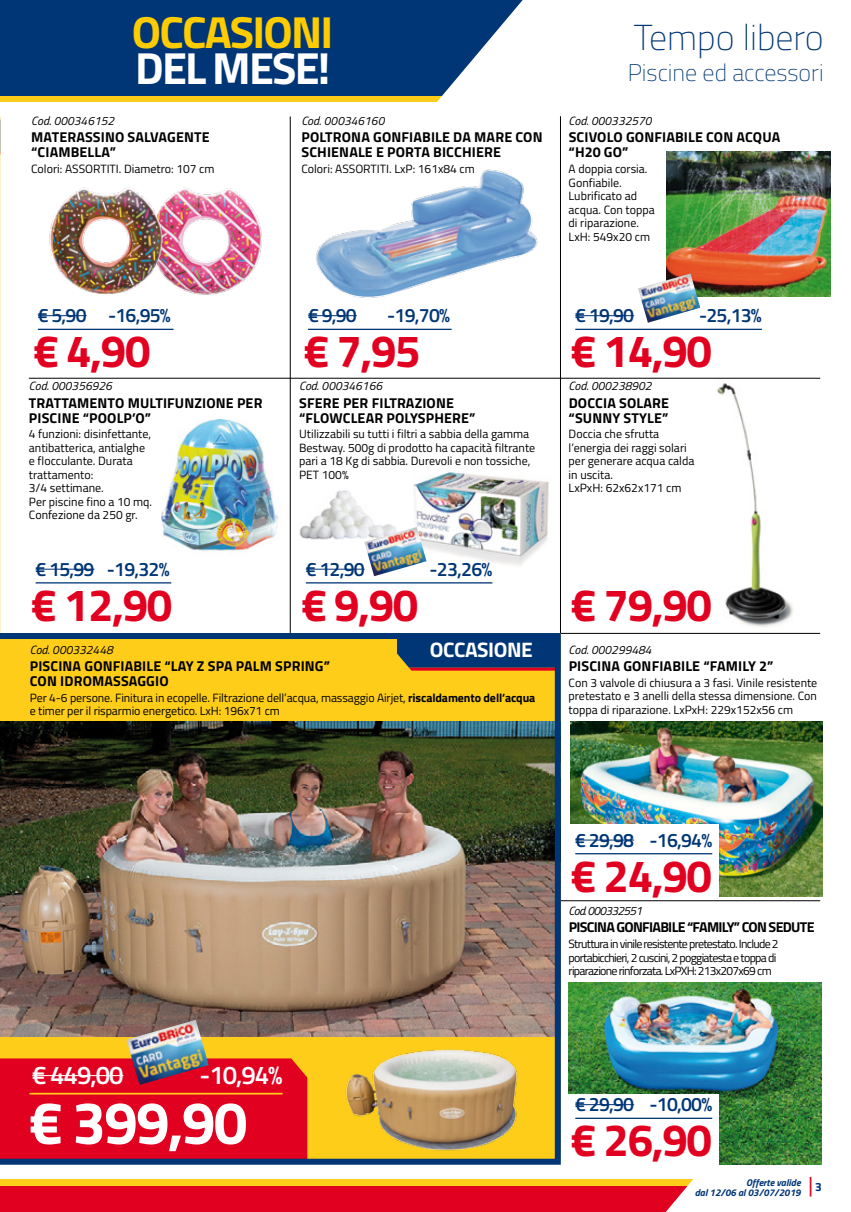
<style>
.page{position:relative;width:851px;height:1212px;background:#fff}
.page>*{position:absolute;margin:0;border:0;box-sizing:border-box;transform-origin:0 0}
.t1{font:700 60px "Titillium";color:#fff}
.t2{font:700 45.45px "Titillium";letter-spacing:-.03em;color:#e20020}
.t3{font:700 45px "Titillium";letter-spacing:-.04em;color:#fecc00}
.t4{font:700 45px "Titillium";letter-spacing:-.04em;color:#fff}
.t5{font:100 36px "Titillium";color:#003675}
.t6{font:600 25.65px "Titillium";letter-spacing:-.04em;color:#fff}
.t7{font:100 24px "Titillium";color:#003675}
.t8{font:700 21.6px "Titillium";color:#e20020;scale:.56 1}
.t9{font:700 21px "Titillium";letter-spacing:-.02em;color:#fff}
.t10{font:600 19.5px "Titillium";letter-spacing:-.04em;color:#003675}
.t11{font:700 14.25px/15px "Titillium";letter-spacing:.01em;color:#000}
.t12{font:700 14.25px "Titillium";letter-spacing:-.05em;color:#000}
.t13{font:12px/13.5px "Titillium";color:#000}
.t14{font:12px/13.5px "Titillium";letter-spacing:-.06em;color:#000}
.t15{font:italic 12px "Titillium";color:#000}
.t16{font:italic 12px "Titillium";letter-spacing:-.06em;color:#000}
.t17{font:italic 700 9.75px/10.5px "Titillium";color:#003675;text-align:right}
.s1{font-weight:700}
.s2{font-size:12px;color:#003675}
</style>
<div class="page">
<img style="left:570px;top:722px;width:252px;height:175px">
<img style="left:568px;top:982px;width:253px;height:76px">
<div style="left:563px;top:825px;width:155px;height:73px;background:#fff"></div>
<img style="left:717px;top:383px;width:76px;height:244px">
<img style="left:413px;top:472px;width:136px;height:94px">
<img style="left:299px;top:490px;width:96px;height:50px">
<img style="left:181px;top:187px;width:81px;height:108px">
<img style="left:49px;top:187px;width:132px;height:107px">
<div style="left:0;top:0;width:434px;height:96px;background:#003675"></div>
<div style="left:0;top:96px;width:850px;height:5px;background:#fecd1a"></div>
<svg style="left:434px;top:0;width:416px;height:102px"></svg>
<hr style="left:29px;top:378px;width:791px;height:1px;background:#000">
<img style="left:0;top:197px;width:43px;height:351px">
<hr style="left:560px;top:633px;width:260px;height:1px;background:#000">
<hr style="left:560px;top:900px;width:260px;height:1px;background:#000">
<hr style="left:560px;top:116px;width:1px;height:524px;background:#000">
<hr style="left:290px;top:116px;width:1px;height:525px;background:#000">
<img style="left:161px;top:419px;width:118px;height:132px">
<img style="left:666px;top:152px;width:164px;height:144px">
<hr style="left:36px;top:569px;width:58px;height:1px;background:#003675">
<hr style="left:36px;top:582px;width:135px;height:1px;background:#003675">
<hr style="left:306px;top:569px;width:58px;height:1px;background:#003675">
<hr style="left:306px;top:582px;width:186px;height:1px;background:#003675">
<img style="left:364px;top:527px;width:62px;height:49px">
<hr style="left:575px;top:315px;width:59px;height:1px;background:#003675">
<hr style="left:575px;top:329px;width:186px;height:1px;background:#003675">
<img style="left:638px;top:273px;width:62px;height:50px">
<img style="left:315px;top:169px;width:223px;height:129px">
<hr style="left:308px;top:315px;width:49px;height:1px;background:#003675">
<hr style="left:308px;top:329px;width:143px;height:1px;background:#003675">
<hr style="left:38px;top:315px;width:49px;height:1px;background:#003675">
<hr style="left:38px;top:329px;width:135px;height:1px;background:#003675">
<hr style="left:575px;top:840px;width:59px;height:1px;background:#003675">
<hr style="left:575px;top:853px;width:137px;height:1px;background:#003675">
<svg style="left:0;top:1058px;width:822px;height:154px"></svg>
<img style="left:0;top:633px;width:560px;height:532px">
<hr style="left:32px;top:1075px;width:91px;height:1px;background:#fff">
<hr style="left:29px;top:1093px;width:253px;height:1px;background:#fecd1a">
<img style="left:126px;top:1020px;width:83px;height:65px">
<h3 class="t3" style="left:132px;top:-3px;width:203px">OCCASIONI</h3>
<h3 class="t4" style="left:135px;top:33px;width:197px">DEL MESE!</h3>
<p class="t15" style="left:31px;top:112px;width:84px">Cod. 000346152</p>
<p class="t11" style="left:31px;top:129px;width:180px">MATERASSINO SALVAGENTE “CIAMBELLA”</p>
<p class="t13" style="left:31px;top:161px;width:185px">Colori: ASSORTITI. Diametro: 107 cm</p>
<p class="t15" style="left:301px;top:112px;width:84px">Cod. 000346160</p>
<p class="t11" style="left:301px;top:129px;width:242px">POLTRONA GONFIABILE DA MARE CON<br>SCHIENALE E PORTA BICCHIERE</p>
<p class="t13" style="left:301px;top:161px;width:175px">Colori: ASSORTITI. LxP: 161x84 cm</p>
<h3 class="t10" style="left:38px;top:301px;width:134px">€ 5,90 -16,95%</h3>
<h3 class="t10" style="left:308px;top:301px;width:50px">€ 9,90</h3>
<h3 class="t10" style="left:387px;top:301px;width:64px">-19,70%</h3>
<h2 class="t2" style="left:33px;top:317px;width:118px">€ 4,90</h2>
<h2 class="t2" style="left:303px;top:317px;width:118px">€ 7,95</h2>
<p class="t15" style="left:29px;top:377px;width:84px">Cod. 000356926</p>
<p class="t11" style="left:29px;top:394px;width:235px">TRATTAMENTO MULTIFUNZIONE PER<br>PISCINE “POOLP’O”</p>
<p class="t13" style="left:29px;top:427px;width:125px">4 funzioni: disinfettante, antibatterica, antialghe e flocculante. Durata trattamento:<br>3/4 settimane.<br>Per piscine fino a 10 mq.<br>Confezione da 250 gr.</p>
<p class="t15" style="left:299px;top:377px;width:84px">Cod. 000346166</p>
<p class="t11" style="left:299px;top:394px;width:178px">SFERE PER FILTRAZIONE “FLOWCLEAR POLYSPHERE”</p>
<p class="t13" style="left:299px;top:427px;width:238px">Utilizzabili su tutti i filtri a sabbia della gamma Bestway. 500g di prodotto ha capacità filtrante pari a 18 Kg di sabbia. Durevoli e non tossiche, PET 100%</p>
<h3 class="t10" style="left:36px;top:554px;width:135px">€ 15,99 -19,32%</h3>
<h3 class="t10" style="left:306px;top:554px;width:60px">€ 12,90</h3>
<h3 class="t10" style="left:429px;top:554px;width:64px">-23,26%</h3>
<h2 class="t2" style="left:31px;top:570px;width:143px">€ 12,90</h2>
<h2 class="t2" style="left:301px;top:570px;width:118px">€ 9,90</h2>
<p class="t15" style="left:30px;top:641px;width:84px">Cod. 000332448</p>
<h3 class="t9" style="left:430px;top:634px;width:104px">OCCASIONE</h3>
<p class="t11" style="left:30px;top:658px;width:301px">PISCINA GONFIABILE “LAY Z SPA PALM SPRING”<br>CON IDROMASSAGGIO</p>
<p class="t13" style="left:30px;top:690px;width:507px">Per 4-6 persone. Finitura in ecopelle. Filtrazione dell’acqua, massaggio Airjet, <span class="s1">riscaldamento dell’acqua </span>e timer per il risparmio energetico. LxH: 196x71 cm</p>
<h3 class="t5" style="left:634px;top:12px;width:191px">Tempo libero</h3>
<h3 class="t7" style="left:627px;top:55px;width:197px">Piscine ed accessori</h3>
<p class="t15" style="left:568px;top:112px;width:84px">Cod. 000332570</p>
<p class="t11" style="left:568px;top:129px;width:213px">SCIVOLO GONFIABILE CON ACQUA “H20 GO”</p>
<p class="t13" style="left:568px;top:161px;width:88px">A doppia corsia.<br>Gonfiabile.<br>Lubrificato ad acqua. Con toppa di riparazione.<br>LxH: 549x20 cm</p>
<h3 class="t10" style="left:575px;top:301px;width:60px">€ 19,90</h3>
<h3 class="t10" style="left:699px;top:301px;width:64px">-25,13%</h3>
<h2 class="t2" style="left:570px;top:317px;width:143px">€ 14,90</h2>
<p class="t15" style="left:568px;top:377px;width:84px">Cod. 000238902</p>
<p class="t11" style="left:568px;top:394px;width:102px">DOCCIA SOLARE “SUNNY STYLE”</p>
<p class="t13" style="left:568px;top:427px;width:127px">Doccia che sfrutta l’energia dei raggi solari per generare acqua calda in uscita.<br>LxPxH: 62x62x171 cm</p>
<h2 class="t2" style="left:570px;top:570px;width:143px">€ 79,90</h2>
<p class="t15" style="left:568px;top:641px;width:84px">Cod. 000299484</p>
<p class="t11" style="left:568px;top:658px;width:206px">PISCINA GONFIABILE “FAMILY 2”</p>
<p class="t13" style="left:568px;top:675px;width:250px;text-align:justify">Con 3 valvole di chiusura a 3 fasi. Vinile resistente pretestato e 3 anelli della stessa dimensione. Con toppa di riparazione. LxPxH: 229x152x56 cm</p>
<h3 class="t6" style="left:32px;top:1056px;width:93px">€ 449,00</h3>
<h3 class="t6" style="left:199px;top:1056px;width:84px">-10,94%</h3>
<h1 class="t1" style="left:29px;top:1077px;width:220px">€ 399,90</h1>
<h3 class="t10" style="left:575px;top:825px;width:138px">€ 29,98 -16,94%</h3>
<h2 class="t2" style="left:570px;top:841px;width:143px">€ 24,90</h2>
<p class="t16" style="left:568px;top:902px;width:75px">Cod. 000332551</p>
<p class="t12" style="left:568px;top:916px;width:247px">PISCINA GONFIABILE “FAMILY” CON SEDUTE</p>
<p class="t14" style="left:568px;top:936px;width:211px">Struttura in vinile resistente pretestato. Include 2 portabicchieri, 2 cuscini, 2 poggiatesta e toppa di riparazione rinforzata. LxPXH: 213x207x69 cm</p>
<h3 class="t10" style="left:575px;top:1089px;width:138px">€ 29,90 -10,00%</h3>
<h2 class="t2" style="left:570px;top:1105px;width:143px">€ 26,90</h2>
<p class="t17" style="left:694px;top:1177px;width:107px">Offerte valide<br>dal 12/06 al 03/07/2019</p>
<h3 class="t8" style="left:809px;top:1168px;width:24px">| <span class="s2">3</span></h3>
</div>
